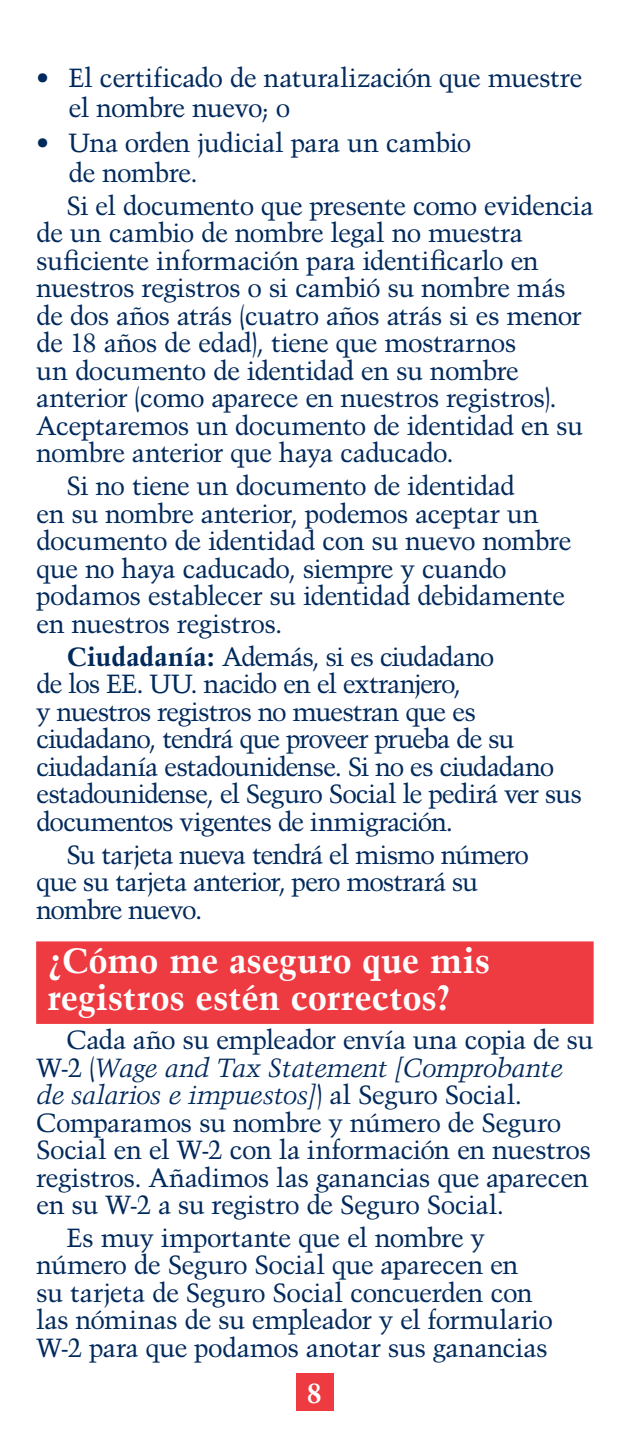
<style>
.page{position:relative;width:630px;height:1440px;background:#fff}
.page>*{position:absolute;margin:0;border:0;box-sizing:border-box;transform-origin:0 0}
.Header1_2lines{font:700 35px/37.5px "Trump Mediaeval";letter-spacing:-.005em;color:#fff}
.t1{font:700 27.5px "Trump Mediaeval";color:#fff}
.paragraph_format{font:26.25px/27.5px "Trump Mediaeval";letter-spacing:-.03em;color:#00295c}
.paragraph_format-2{font:26.25px/27.5px "Trump Mediaeval";letter-spacing:-.05em;color:#00295c}
.s1{font-weight:700}
.s2{font-style:italic}
</style>
<div class="page">
<div style="left:36px;top:941px;width:558px;height:83px;background:#ee3a41"></div>
<div style="left:296px;top:1373px;width:38px;height:38px;background:#ee3a41"></div>
<p class="paragraph_format" style="left:69px;top:62px;width:515px;line-height:30px;text-indent:-32px">• El certificado de naturalización que muestre el nombre nuevo; o</p>
<p class="paragraph_format" style="left:69px;top:128px;width:404px;line-height:30px;text-indent:-32px">• Una orden judicial para un cambio de nombre.</p>
<p class="paragraph_format" style="left:36px;top:192px;width:559px;text-indent:30px">Si el documento que presente como evidencia de un cambio de nombre legal no muestra suficiente información para identificarlo en nuestros registros o si cambió su nombre más de dos años atrás (cuatro años atrás si es menor de 18 años de edad), tiene que mostrarnos<br>un documento de identidad en su nombre anterior (como aparece en nuestros registros).<br>Aceptaremos un documento de identidad en su nombre anterior que haya caducado.</p>
<p class="paragraph_format" style="left:36px;top:472px;width:537px;text-indent:30px">Si no tiene un documento de identidad<br>en su nombre anterior, podemos aceptar un documento de identidad con su nuevo nombre que no haya caducado, siempre y cuando podamos establecer su identidad debidamente en nuestros registros.</p>
<p class="paragraph_format" style="left:36px;top:642px;width:547px;text-indent:30px"><span class="s1">Ciudadanía:</span> Además, si es ciudadano<br>de los EE. UU. nacido en el extranjero,<br>y nuestros registros no muestran que es ciudadano, tendrá que proveer prueba de su ciudadanía estadounidense. Si no es ciudadano estadounidense, el Seguro Social le pedirá ver sus documentos vigentes de inmigración.</p>
<p class="paragraph_format-2" style="left:36px;top:840px;width:494px;text-indent:30px">Su tarjeta nueva tendrá el mismo número que su tarjeta anterior, pero mostrará su nombre nuevo.</p>
<h1 class="Header1_2lines" style="left:47px;top:941px;width:444px">¿Cómo me aseguro que mis registros estén correctos?</h1>
<p class="paragraph_format" style="left:36px;top:1026px;width:559px;text-indent:30px">Cada año su empleador envía una copia de su W-2 (<span class="s2">Wage and Tax Statement [Comprobante de salarios e impuestos]</span>) al Seguro Social.<br>Comparamos su nombre y número de Seguro Social en el W-2 con la información en nuestros registros. Añadimos las ganancias que aparecen en su W-2 a su registro de Seguro Social.</p>
<p class="paragraph_format" style="left:36px;top:1224px;width:518px;text-indent:30px">Es muy importante que el nombre y número de Seguro Social que aparecen en<br>su tarjeta de Seguro Social concuerden con las nóminas de su empleador y el formulario W-2 para que podamos anotar sus ganancias</p>
<p class="t1" style="left:307px;top:1376px;width:17px">8</p>
</div>
